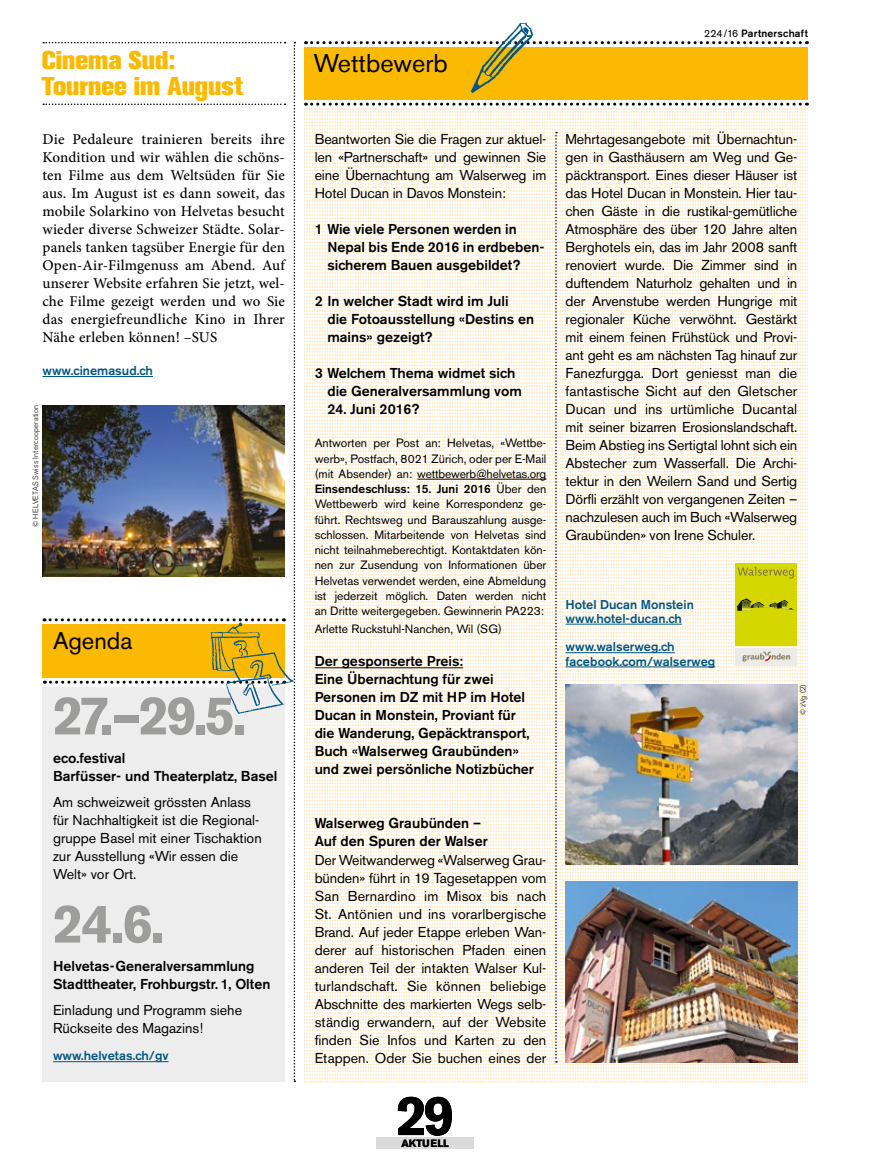
<style>
.page{position:relative;width:893px;height:1170px;background:#fff}
.page>*{position:absolute;margin:0;border:0;box-sizing:border-box;transform-origin:0 0}
.t1{font:700 55.5px "Akzidenz Grotesk BE";color:#000}
.t2{font:700 54px "Akzidenz Grotesk BE";color:#9d9d9c}
.t3{font:800 25.5px/25.5px "Akzidenz Grotesk BE";color:#fbba00}
.t4{font:25.5px "Akzidenz Grotesk BE";color:#000}
.t5{font:24px "Akzidenz Grotesk BE";color:#000}
.t6{font:500 15px/18px "Minion Pro";letter-spacing:.01em;color:#000;text-align:justify}
.t7{font:14.25px/18px "Akzidenz Grotesk BE";color:#000;text-align:justify}
.t8{font:500 14.25px/18px "Akzidenz Grotesk BE";color:#000}
.t9{font:500 12.75px/14.2px "Akzidenz Grotesk BE";color:#005684}
.t10{font:12px/15.3px "Akzidenz Grotesk BE";color:#000;text-align:justify}
.t11{font:500 10.5px "Akzidenz Grotesk BE";letter-spacing:.02em;color:#000}
.t12{font:700 10.5px "Akzidenz Grotesk BE";color:#000}
.t13{font:300 7.5px "Akzidenz Grotesk BE";letter-spacing:.025em;color:#000}
.s1{font-weight:400}
.s2{font-weight:500}
</style>
<div class="page">
<div style="left:43px;top:687px;width:242px;height:394px;background:#ededed"></div>
<img style="left:304px;top:108px;width:504px;height:975px">
<div style="left:43px;top:624px;width:242px;height:53px;background:#fbba00"></div>
<div style="left:304px;top:47px;width:504px;height:53px;background:#fbba00"></div>
<img style="left:566px;top:684px;width:231px;height:180px">
<img style="left:565px;top:881px;width:232px;height:181px">
<div style="left:735px;top:563px;width:62px;height:82px;background:#d7d700"></div>
<svg style="left:738px;top:567px;width:56px;height:11px"></svg>
<div style="left:735px;top:648px;width:62px;height:18px;background:#edebe7"></div>
<svg style="left:742px;top:651px;width:48px;height:10px"></svg>
<svg style="left:737px;top:598px;width:60px;height:13px"></svg>
<img style="left:43px;top:405px;width:242px;height:171px">
<div style="left:376px;top:1136px;width:98px;height:12px;background:#dadada"></div>
<svg style="left:306px;top:103px;width:501px;height:3px"></svg>
<svg style="left:306px;top:41px;width:501px;height:3px"></svg>
<hr style="left:417px;top:479px;width:129px;height:1px;background:#000">
<hr style="left:315px;top:667px;width:148px;height:1px;background:#000">
<hr style="left:566px;top:623px;width:116px;height:1px;background:#005684">
<hr style="left:566px;top:652px;width:109px;height:1px;background:#005684">
<hr style="left:566px;top:666px;width:149px;height:1px;background:#005684">
<hr style="left:43px;top:376px;width:110px;height:1px;background:#005684">
<svg style="left:43px;top:42px;width:243px;height:1px"></svg>
<svg style="left:43px;top:103px;width:243px;height:2px"></svg>
<svg style="left:44px;top:618px;width:149px;height:3px"></svg>
<svg style="left:44px;top:680px;width:150px;height:3px"></svg>
<hr style="left:53px;top:1061px;width:116px;height:1px;background:#005684">
<svg style="left:294px;top:42px;width:1px;height:1039px"></svg>
<svg style="left:555px;top:132px;width:2px;height:930px"></svg>
<img style="left:465px;top:22px;width:68px;height:71px">
<img style="left:194px;top:612px;width:112px;height:104px">
<h3 class="t3" style="left:42px;top:48px;width:203px">Cinema Sud:<br>Tournee im August</h3>
<p class="t6" style="left:43px;top:130px;width:244px">Die Pedaleure trainieren bereits ihre Kondition und wir wählen die schöns&shy;ten Filme aus dem Weltsüden für Sie aus. Im August ist es dann soweit, das mobile Solarkino von Helvetas besucht wieder diverse Schweizer Städte. Solar&shy;panels tanken tagsüber Energie für den Open-Air-Filmgenuss am Abend. Auf unserer Website erfahren Sie jetzt, wel&shy;che Filme gezeigt werden und wo Sie das energiefreundliche Kino in Ihrer Nähe erleben können! –SUS</p>
<p class="t9" style="left:43px;top:363px;width:112px">www.cinemasud.ch</p>
<p class="t13" style="left:31px;top:527px;width:123px;rotate:-90deg">© HELVETAS Swiss Intercooperation</p>
<h3 class="t5" style="left:53px;top:626px;width:81px">Agenda</h3>
<h2 class="t2" style="left:53px;top:684px;width:194px">27.–29.5.</h2>
<p class="t8" style="left:53px;top:748px;width:226px">eco.festival<br>Barfüsser- und Theaterplatz, Basel</p>
<p class="t7" style="left:53px;top:793px;width:210px;text-align:left">Am schweizweit grössten Anlass für Nachhaltigkeit ist die Regional&shy;gruppe Basel mit einer Tischaktion zur Ausstellung «Wir essen die<br>Welt» vor Ort.</p>
<h2 class="t2" style="left:53px;top:892px;width:113px">24.6.</h2>
<p class="t8" style="left:53px;top:956px;width:219px">Helvetas-Generalversammlung<br>Stadttheater, Frohburgstr. 1, Olten</p>
<p class="t7" style="left:53px;top:1001px;width:191px">Einladung und Programm siehe<br>Rückseite des Magazins!</p>
<p class="t9" style="left:53px;top:1048px;width:117px">www.helvetas.ch/gv</p>
<h3 class="t4" style="left:313px;top:48px;width:136px">Wettbewerb</h3>
<p class="t11" style="left:704px;top:27px;width:105px"><span class="s1">224/16</span> Partnerschaft</p>
<p class="t7" style="left:315px;top:130px;width:233px">Beantworten Sie die Fragen zur aktuel&shy;len «Partnerschaft» und gewinnen Sie eine Übernachtung am Walserweg im Hotel Ducan in Davos Monstein:</p>
<p class="t8" style="left:327px;top:220px;width:219px;text-indent:-13px">1 Wie viele Personen werden in<br>Nepal bis Ende 2016 in erdbeben&shy;sicherem Bauen ausgebildet?</p>
<p class="t8" style="left:327px;top:292px;width:208px;text-indent:-13px">2 In welcher Stadt wird im Juli<br>die Fotoausstellung «Destins en mains» gezeigt?</p>
<p class="t8" style="left:327px;top:364px;width:196px;text-indent:-13px">3 Welchem Thema widmet sich die Generalversammlung vom</p>
<p class="t8" style="left:327px;top:400px;width:94px">24. Juni 2016?</p>
<p class="t10" style="left:315px;top:435px;width:233px">Antworten per Post an: Helvetas, «Wettbe&shy;werb», Postfach, 8021 Zürich, oder per E-Mail (mit Absender) an: wettbewerb@helvetas.org <span class="s2">Einsendeschluss: 15. Juni 2016</span> Über den Wettbewerb wird keine Korrespondenz ge&shy;führt. Rechtsweg und Barauszahlung ausge&shy;schlossen. Mitarbeitende von Helvetas sind nicht teilnahmeberechtigt. Kontaktdaten kön&shy;nen zur Zusendung von Informationen über Helvetas verwendet werden, eine Abmeldung ist jederzeit möglich. Daten werden nicht an Dritte weitergegeben. Gewinnerin PA223:</p>
<p class="t10" style="left:315px;top:621px;width:189px">Arlette Ruckstuhl-Nanchen, Wil (SG)</p>
<p class="t8" style="left:315px;top:652px;width:221px">Der gesponserte Preis:<br>Eine Übernachtung für zwei<br>Personen im DZ mit HP im Hotel<br>Ducan in Monstein, Proviant für die Wanderung, Gepäcktransport,<br>Buch «Walserweg Graubünden» und zwei persönliche Notizbücher</p>
<p class="t8" style="left:315px;top:814px;width:175px">Walserweg Graubünden –<br>Auf den Spuren der Walser</p>
<p class="t7" style="left:315px;top:850px;width:233px">Der Weitwanderweg «Walserweg Grau&shy;bünden» führt in 19 Tagesetappen vom San Bernardino im Misox bis nach St. Antönien und ins vorarlbergische Brand. Auf jeder Etappe erleben Wan&shy;derer auf historischen Pfaden einen anderen Teil der intakten Walser Kul&shy;turlandschaft. Sie können beliebige Abschnitte des markierten Wegs selb&shy;ständig erwandern, auf der Website finden Sie Infos und Karten zu den Etappen. Oder Sie buchen eines der</p>
<h1 class="t1" style="left:396px;top:1083px;width:60px">29</h1>
<p class="t12" style="left:401px;top:1136px;width:49px">AKTUELL</p>
<p class="t7" style="left:566px;top:130px;width:233px">Mehrtagesangebote mit Übernachtun&shy;gen in Gasthäusern am Weg und Ge&shy;päcktransport. Eines dieser Häuser ist das Hotel Ducan in Monstein. Hier tau&shy;chen Gäste in die rustikal-gemütliche Atmosphäre des über 120 Jahre alten Berghotels ein, das im Jahr 2008 sanft renoviert wurde. Die Zimmer sind in duftendem Naturholz gehalten und in der Arvenstube werden Hungrige mit regionaler Küche verwöhnt. Gestärkt mit einem feinen Frühstück und Provi&shy;ant geht es am nächsten Tag hinauf zur Fanezfurgga. Dort geniesst man die fantastische Sicht auf den Gletscher Ducan und ins urtümliche Ducantal mit seiner bizarren Erosionslandschaft.<br>Beim Abstieg ins Sertigtal lohnt sich ein Abstecher zum Wasserfall. Die Archi&shy;tektur in den Weilern Sand und Sertig Dörfli erzählt von vergangenen Zeiten – nachzulesen auch im Buch «Walserweg Graubünden» von Irene Schuler.</p>
<p class="t9" style="left:566px;top:597px;width:130px">Hotel Ducan Monstein www.hotel-ducan.ch</p>
<p class="t9" style="left:566px;top:639px;width:151px">www.walserweg.ch facebook.com/walserweg</p>
<p class="t13" style="left:799px;top:715px;width:32px;rotate:-90deg">© zVg (2)</p>
</div>
